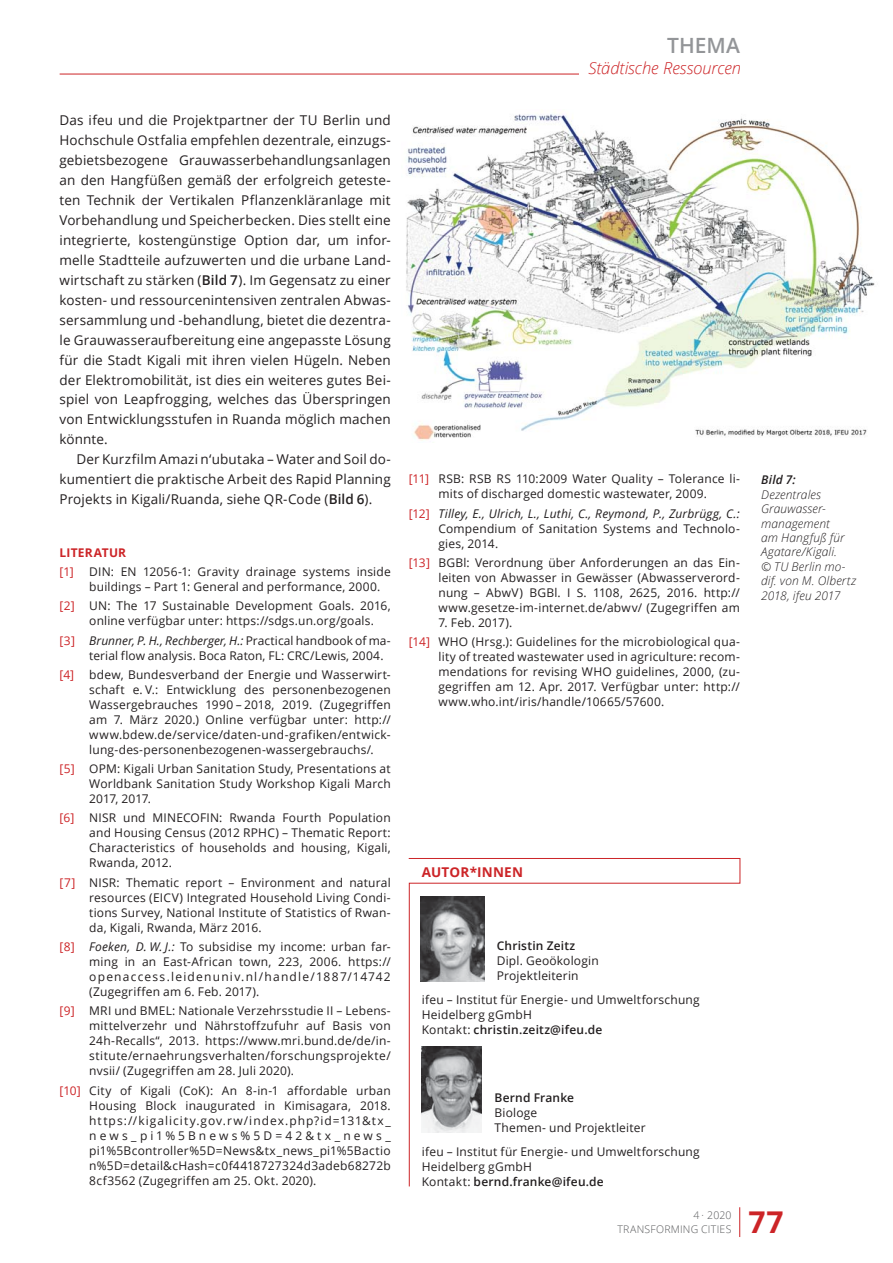
<style>
.page{position:relative;width:893px;height:1263px;background:#fff}
.page>*{position:absolute;margin:0;border:0;box-sizing:border-box;transform-origin:0 0}
.t1{font:700 30px "Open Sans";color:#cc2427}
.t2{font:600 21px "Open Sans";color:#939598}
.t3{font:italic 300 16.5px "Open Sans";color:#cc2427}
.t4{font:13.5px/20px "Open Sans";letter-spacing:.01em;color:#231f20;text-align:justify}
.t5{font:700 13.5px "Open Sans";letter-spacing:.01em;color:#cc2427}
.t6{font:12px/15px "Open Sans";letter-spacing:.015em;color:#231f20;text-align:justify}
.t7{font:italic 12px/15px "Open Sans";letter-spacing:.015em;color:#231f20;text-align:justify}
.t8{font:italic 300 12px/14.4px "Open Sans";letter-spacing:.01em;color:#231f20}
.t9{font:600 12px "Open Sans";letter-spacing:.015em;color:#231f20}
.t10{font:700 12px "Open Sans";letter-spacing:.025em;color:#cc2427}
.t11{font:12px "Open Sans";color:#cc2427}
.t12{font:italic 600 12px "Open Sans";color:#231f20}
.t13{font:300 10.5px/13.5px "Open Sans";letter-spacing:.02em;color:#58595b;text-align:right}
.s1{font-weight:600}
.s2{color:#cc2427}
.s3{font-style:italic}
.s4{font-style:normal;color:#cc2427}
.s5{font-style:normal}
</style>
<div class="page">
<hr style="left:739px;top:1207px;width:1px;height:30px;background:#cc2427">
<hr style="left:60px;top:74px;width:680px;height:1px;background:#cc2427">
<div style="left:580px;top:53px;width:161px;height:25px;background:#fff"></div>
<img style="left:406px;top:114px;width:469px;height:327px">
<svg style="left:408px;top:858px;width:333px;height:329px"></svg>
<img style="left:420px;top:896px;width:64px;height:85px">
<img style="left:422px;top:1047px;width:60px;height:85px">
<p class="t4" style="left:60px;top:110px;width:333px">Das ifeu und die Projektpartner der TU Berlin und Hochschule Ostfalia empfehlen dezentrale, einzugs&shy;gebietsbezogene Grauwasserbehandlungsanlagen an den Hangfüßen gemäß der erfolgreich geteste&shy;ten Technik der Vertikalen Pflanzenkläranlage mit Vorbehandlung und Speicherbecken. Dies stellt eine integrierte, kostengünstige Option dar, um infor&shy;melle Stadtteile aufzuwerten und die urbane Land&shy;wirtschaft zu stärken (<span class="s1">Bild 7</span>). Im Gegensatz zu einer kosten- und ressourcenintensiven zentralen Abwas&shy;sersammlung und -behandlung, bietet die dezentra&shy;le Grauwasseraufbereitung eine angepasste Lösung für die Stadt Kigali mit ihren vielen Hügeln. Neben der Elektromobilität, ist dies ein weiteres gutes Bei&shy;spiel von Leapfrogging, welches das Überspringen von Entwicklungsstufen in Ruanda möglich machen könnte.</p>
<p class="t4" style="left:60px;top:449px;width:333px;text-indent:17px">Der Kurzfilm Amazi n‘ubutaka – Water and Soil do&shy;kumentiert die praktische Arbeit des Rapid Planning Projekts in Kigali/Ruanda, siehe QR-Code (<span class="s1">Bild 6</span>).</p>
<p class="t10" style="left:60px;top:544px;width:68px">LITERATUR</p>
<p class="t11" style="left:60px;top:563px;width:16px">[1]</p>
<p class="t6" style="left:89px;top:564px;width:303px">DIN: EN 12056-1: Gravity drainage systems inside buildings – Part 1: General and performance, 2000.</p>
<p class="t6" style="left:89px;top:598px;width:303px;text-indent:-30px"><span class="s2">[2]</span> UN: The 17 Sustainable Development Goals. 2016, online verfügbar unter: https://sdgs.un.org/goals.</p>
<p class="t6" style="left:89px;top:632px;width:303px;text-indent:-30px"><span class="s2">[3]</span> <span class="s3">Brunner, P. H., Rechberger, H.:</span> Practical handbook of ma&shy;terial flow analysis. Boca Raton, FL: CRC/Lewis, 2004.</p>
<p class="t11" style="left:60px;top:666px;width:16px">[4]</p>
<p class="t6" style="left:89px;top:667px;width:303px">bdew, Bundesverband der Energie und Wasserwirt&shy;schaft e. V.: Entwicklung des personenbezogenen Wassergebrauches 1990 – 2018, 2019. (Zugegriffen am 7. März 2020.) Online verfügbar unter: http:// www.bdew.de/service/daten-und-grafiken/entwick&shy;lung-des-personenbezogenen-wassergebrauchs/.</p>
<p class="t6" style="left:89px;top:761px;width:303px;text-indent:-30px"><span class="s2">[5]</span> OPM: Kigali Urban Sanitation Study, Presentations at Worldbank Sanitation Study Workshop Kigali March 2017, 2017.</p>
<p class="t6" style="left:89px;top:810px;width:303px;text-indent:-30px"><span class="s2">[6]</span> NISR und MINECOFIN: Rwanda Fourth Population and Housing Census (2012 RPHC) – Thematic Report:<br>Characteristics of households and housing, Kigali, Rwanda, 2012.</p>
<p class="t6" style="left:89px;top:874px;width:303px;text-indent:-30px"><span class="s2">[7]</span> NISR: Thematic report – Environment and natural resources (EICV) Integrated Household Living Condi&shy;tions Survey, National Institute of Statistics of Rwan&shy;da, Kigali, Rwanda, März 2016.</p>
<p class="t6" style="left:89px;top:939px;width:303px;text-indent:-30px"><span class="s2">[8]</span> <span class="s3">Foeken, D. W. J.:</span> To subsidise my income: urban far&shy;ming in an East-African town, 223, 2006. https:// openaccess.leidenuniv.nl/handle/1887/14742 (Zugegriffen am 6. Feb. 2017).</p>
<p class="t6" style="left:89px;top:1003px;width:303px;text-indent:-30px"><span class="s2">[9]</span> MRI und BMEL: Nationale Verzehrsstudie II – Lebens&shy;mittelverzehr und Nährstoffzufuhr auf Basis von 24h-Recalls“, 2013. https://www.mri.bund.de/de/in&shy;stitute/ernaehrungsverhalten/forschungsprojekte/ nvsii/ (Zugegriffen am 28. Juli 2020).</p>
<p class="t6" style="left:89px;top:1082px;width:303px;text-indent:-30px"><span class="s2">[10]</span> City of Kigali (CoK): An 8-in-1 affordable urban Housing Block inaugurated in Kimisagara, 2018. https://kigalicity.gov.rw/index.php?id=131&amp;tx_ news_pi1%5Bnews%5D=42&amp;tx_news_ pi1%5Bcontroller%5D=News&amp;tx_news_pi1%5Bactio n%5D=detail&amp;cHash=c0f4418727324d3adeb68272b 8cf3562 (Zugegriffen am 25. Okt. 2020).</p>
<h2 class="t2" style="left:667px;top:31px;width:74px">THEMA</h2>
<h3 class="t3" style="left:588px;top:57px;width:154px">Städtische Ressourcen</h3>
<p class="t6" style="left:409px;top:471px;width:333px;text-align:center"><span class="s2">[11]</span> RSB: RSB RS 110:2009 Water Quality – Tolerance li&shy;mits of discharged domestic wastewater, 2009.</p>
<p class="t7" style="left:438px;top:505px;width:303px;text-indent:-30px"><span class="s4">[12]</span> Tilley, E., Ulrich, L., Luthi, C., Reymond, P., Zurbrügg, C.:<br><span class="s5">Compendium of Sanitation Systems and Technolo&shy;gies, 2014.</span></p>
<p class="t6" style="left:438px;top:555px;width:303px;text-indent:-30px"><span class="s2">[13]</span> BGBl: Verordnung über Anforderungen an das Ein&shy;leiten von Abwasser in Gewässer (Abwasserverord&shy;nung – AbwV) BGBl. I S. 1108, 2625, 2016. http:// www.gesetze-im-internet.de/abwv/ (Zugegriffen am</p>
<p class="t6" style="left:409px;top:613px;width:333px;line-height:19.2px;text-indent:30px">7. Feb. 2017).<br><span class="s2">[14]</span> WHO (Hrsg.): Guidelines for the microbiological qua-</p>
<p class="t6" style="left:438px;top:649px;width:303px">lity of treated wastewater used in agriculture: recom&shy;mendations for revising WHO guidelines, 2000, (zu&shy;gegriffen am 12. Apr. 2017. Verfügbar unter: http:// www.who.int/iris/handle/10665/57600.</p>
<p class="t12" style="left:761px;top:472px;width:36px">Bild 7:</p>
<p class="t8" style="left:761px;top:487px;width:97px">Dezentrales<br>Grauwasser&shy;management<br>am Hangfuß für<br>Agatare/Kigali.<br>© TU Berlin mo&shy;dif. von M. Olbertz<br>2018, ifeu 2017</p>
<p class="t5" style="left:422px;top:862px;width:103px">AUTOR*INNEN</p>
<p class="t9" style="left:497px;top:937px;width:80px">Christin Zeitz</p>
<p class="t6" style="left:497px;top:953px;width:103px">Dipl. Geoökologin<br>Projektleiterin</p>
<p class="t6" style="left:422px;top:991px;width:279px;text-align:left">ifeu – Institut für Energie- und Umweltforschung<br>Heidelberg gGmbH<br>Kontakt: <span class="s1">christin.zeitz@ifeu.de</span></p>
<p class="t9" style="left:495px;top:1089px;width:81px">Bernd Franke</p>
<p class="t6" style="left:495px;top:1105px;width:153px">Biologe<br>Themen- und Projektleiter</p>
<p class="t6" style="left:422px;top:1143px;width:279px;text-align:left">ifeu – Institut für Energie- und Umweltforschung<br>Heidelberg gGmbH<br>Kontakt: <span class="s1">bernd.franke@ifeu.de</span></p>
<p class="t13" style="left:617px;top:1208px;width:116px">4 · 2020<br>TRANSFORMING CITIES</p>
<h1 class="t1" style="left:748px;top:1201px;width:37px">77</h1>
</div>
